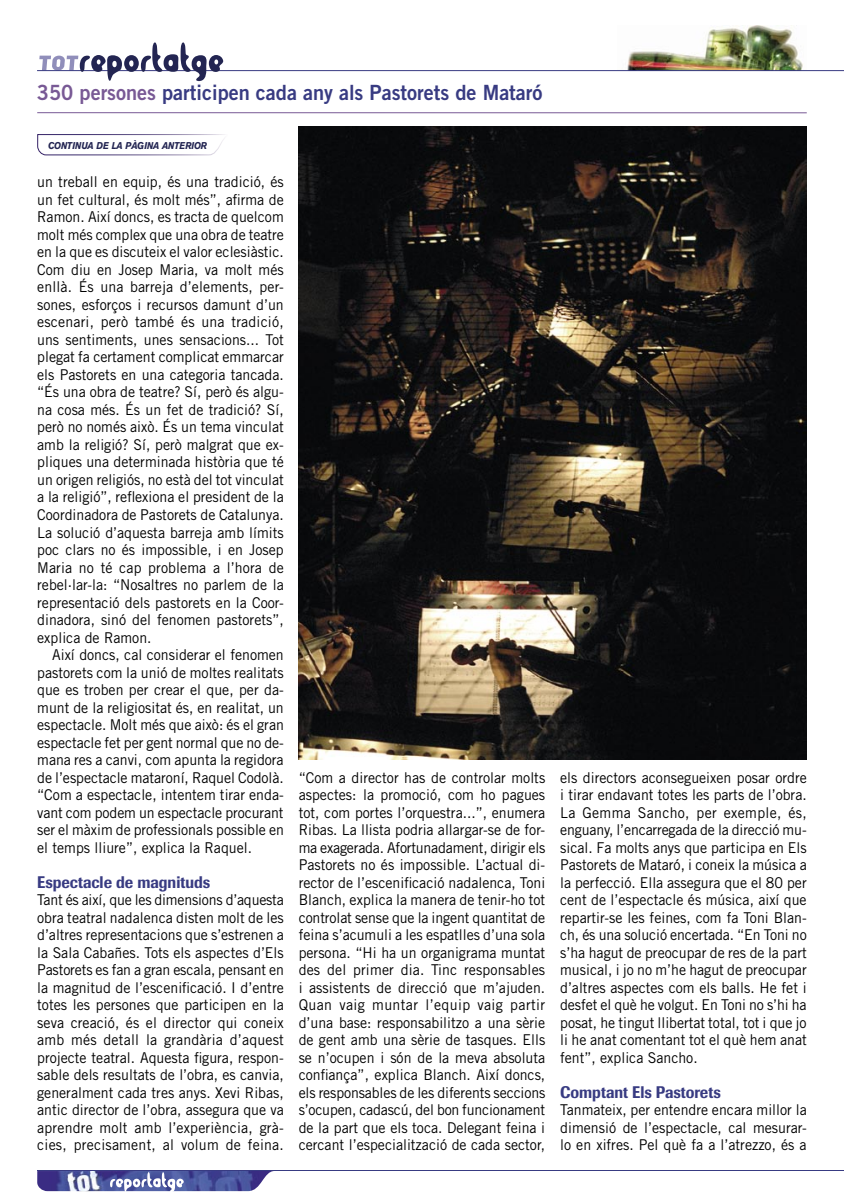
<style>
.page{position:relative;width:844px;height:1201px;background:#fff}
.page>*{position:absolute;margin:0;border:0;box-sizing:border-box;transform-origin:0 0}
.TITULAR_Trade_1_Cols{font:21px "Trade Gothic Bold Two";color:#383b82;scale:.95 1}
.TITOLETS_imago{font:500 16.62px "Imago";color:#383b82;scale:.9 1}
.TEXT_Trade_1er{font:14.88px/17.5px "Trade Gothic";color:#000;text-align:justify;scale:.95 1}
.TEXT_Trade{font:14.88px/17.5px "Trade Gothic";color:#000;text-align:justify;scale:.95 1}
.t1{font:italic 700 9.8px "Akzidenz Grotesk BE";letter-spacing:-.015em;color:#232552;scale:.9 1}
.s1{color:#785995}
</style>
<div class="page">
<img style="left:627px;top:26px;width:176px;height:44px">
<hr style="left:37px;top:70px;width:806px;height:1px;background:#383b82">
<hr style="left:37px;top:112px;width:769px;height:1px;background:#785995">
<svg style="left:37px;top:134px;width:188px;height:22px"></svg>
<svg style="left:39px;top:42px;width:184px;height:39px"></svg>
<img style="left:37px;top:1171px;width:237px;height:20px">
<hr style="left:37px;top:1170px;width:806px;height:1px;background:#383b82">
<svg style="left:110px;top:1172px;width:74px;height:20px"></svg>
<img style="left:298px;top:127px;width:508px;height:632px">
<p class="TITULAR_Trade_1_Cols" style="left:37px;top:79px;width:533px"><span class="s1">350 persones</span> participen cada any als Pastorets de Mataró</p>
<p class="t1" style="left:48px;top:140px;width:178px">CONTINUA DE LA PÀGINA ANTERIOR</p>
<p class="TEXT_Trade_1er" style="left:37px;top:173px;width:261px">un treball en equip, és una tradició, és un fet cultural, és molt més”, afirma de Ramon. Així doncs, es tracta de quelcom molt més complex que una obra de teatre en la que es discuteix el valor eclesiàstic.<br>Com diu en Josep Maria, va molt més enllà. És una barreja d’elements, per&shy;sones, esforços i recursos damunt d’un escenari, però també és una tradició, uns sentiments, unes sensacions... Tot plegat fa certament complicat emmarcar els Pastorets en una categoria tancada. “És una obra de teatre? Sí, però és algu&shy;na cosa més. És un fet de tradició? Sí, però no només això. És un tema vinculat amb la religió? Sí, però malgrat que ex&shy;pliques una determinada història que té un origen religiós, no està del tot vinculat a la religió”, reflexiona el president de la Coordinadora de Pastorets de Catalunya.<br>La solució d’aquesta barreja amb límits poc clars no és impossible, i en Josep Maria no té cap problema a l’hora de rebel·lar-la: “Nosaltres no parlem de la representació dels pastorets en la Coor&shy;dinadora, sinó del fenomen pastorets”, explica de Ramon.</p>
<p class="TEXT_Trade" style="left:37px;top:646px;width:261px;text-indent:15px">Així doncs, cal considerar el fenomen pastorets com la unió de moltes realitats que es troben per crear el que, per da&shy;munt de la religiositat és, en realitat, un espectacle. Molt més que això: és el gran espectacle fet per gent normal que no de&shy;mana res a canvi, com apunta la regidora de l’espectacle mataroní, Raquel Codolà. “Com a espectacle, intentem tirar enda&shy;vant com podem un espectacle procurant ser el màxim de professionals possible en el temps lliure”, explica la Raquel.</p>
<p class="TITOLETS_imago" style="left:37px;top:871px;width:194px">Espectacle de magnituds</p>
<p class="TEXT_Trade_1er" style="left:37px;top:891px;width:261px">Tant és així, que les dimensions d’aquesta obra teatral nadalenca disten molt de les d’altres representacions que s’estrenen a la Sala Cabañes. Tots els aspectes d’Els Pastorets es fan a gran escala, pensant en la magnitud de l’escenificació. I d’entre totes les persones que participen en la seva creació, és el director qui coneix amb més detall la grandària d’aquest projecte teatral. Aquesta figura, respon&shy;sable dels resultats de l’obra, es canvia, generalment cada tres anys. Xevi Ribas, antic director de l’obra, assegura que va aprendre molt amb l’experiència, grà&shy;cies, precisament, al volum de feina.</p>
<p class="TEXT_Trade_1er" style="left:298px;top:768px;width:261px">“Com a director has de controlar molts aspectes: la promoció, com ho pagues tot, com portes l’orquestra...”, enumera Ribas. La llista podria allargar-se de for&shy;ma exagerada. Afortunadament, dirigir els Pastorets no és impossible. L’actual di&shy;rector de l’escenificació nadalenca, Toni Blanch, explica la manera de tenir-ho tot controlat sense que la ingent quantitat de feina s’acumuli a les espatlles d’una sola persona. “Hi ha un organigrama muntat des del primer dia. Tinc responsables i assistents de direcció que m’ajuden.<br>Quan vaig muntar l’equip vaig partir d’una base: responsabilitzo a una sèrie de gent amb una sèrie de tasques. Ells se n’ocupen i són de la meva absoluta confiança”, explica Blanch. Així doncs, els responsables de les diferents seccions s’ocupen, cadascú, del bon funcionament de la part que els toca. Delegant feina i cercant l’especialització de cada sector,</p>
<p class="TEXT_Trade_1er" style="left:560px;top:768px;width:261px">els directors aconsegueixen posar ordre i tirar endavant totes les parts de l’obra.<br>La Gemma Sancho, per exemple, és, enguany, l’encarregada de la direcció mu&shy;sical. Fa molts anys que participa en Els Pastorets de Mataró, i coneix la música a la perfecció. Ella assegura que el 80 per cent de l’espectacle és música, així que repartir-se les feines, com fa Toni Blan&shy;ch, és una solució encertada. “En Toni no s’ha hagut de preocupar de res de la part musical, i jo no m’he hagut de preocupar d’altres aspectes com els balls. He fet i desfet el què he volgut. En Toni no s’hi ha posat, he tingut llibertat total, tot i que jo li he anat comentant tot el què hem anat fent”, explica Sancho.</p>
<p class="TITOLETS_imago" style="left:560px;top:1081px;width:180px">Comptant Els Pastorets</p>
<p class="TEXT_Trade_1er" style="left:560px;top:1101px;width:261px">Tanmateix, per entendre encara millor la dimensió de l’espectacle, cal mesurar&shy;lo en xifres. Pel què fa a l’atrezzo, és a</p>
</div>
